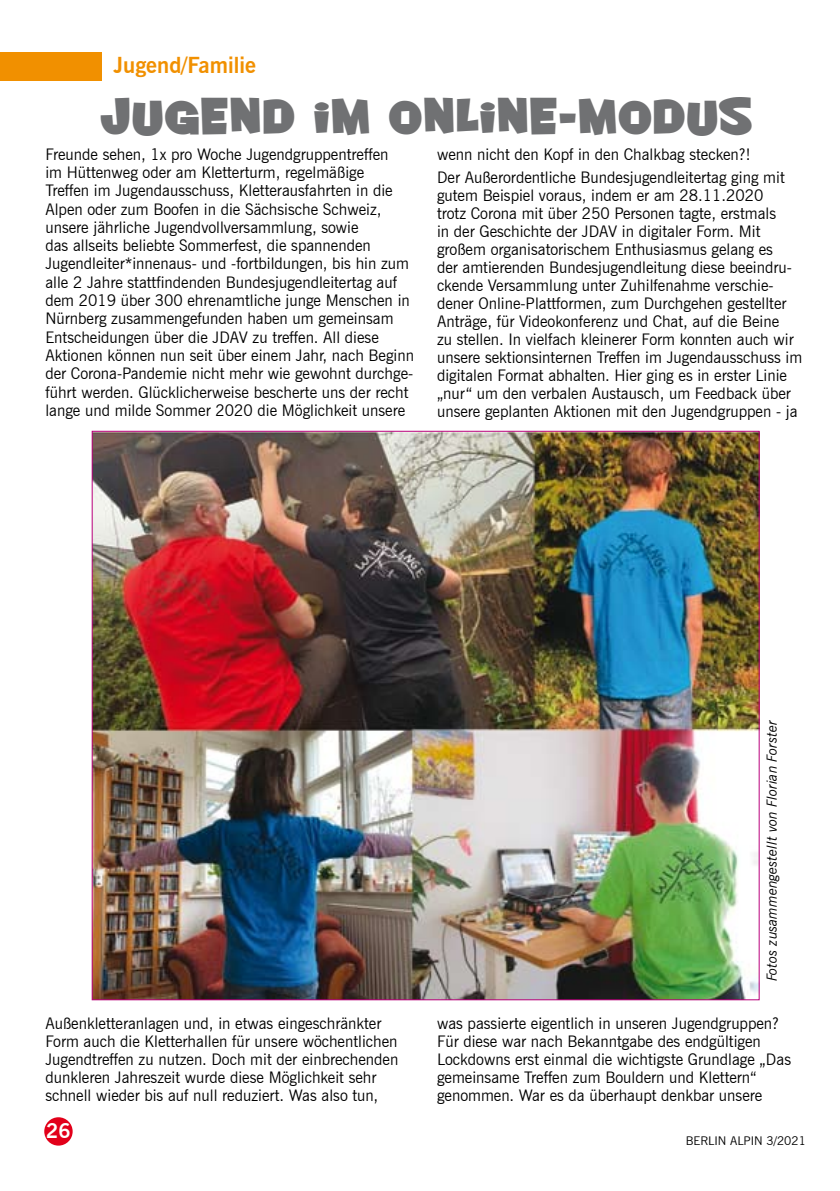
<style>
.page{position:relative;width:840px;height:1191px;background:#fff}
.page>*{position:absolute;margin:0;border:0;box-sizing:border-box;transform-origin:0 0}
.t1{font:48px "Nightclub BTN Bold";color:#707173}
.t2{font:700 22px "News Gothic BT";color:#f19000}
.t3{font:700 20px "News Gothic BT";color:#fffffd}
.t4{font:16px/18px "News Gothic BT";color:#000}
.t5{font:italic 14px "News Gothic BT";color:#000}
.t6{font:12px "News Gothic BT";color:#000}
</style>
<div class="page">
<div style="left:45px;top:1118px;width:27px;height:26px;background:#e2001a;border-radius:50%"></div>
<div style="left:44px;top:1117px;width:29px;height:28px;border:2px solid #e2001a;border-radius:50%"></div>
<div style="left:0;top:52px;width:101px;height:28px;background:#f19000"></div>
<img style="left:94px;top:433px;width:663px;height:565px">
<h2 class="t2" style="left:113px;top:52px;width:144px">Jugend/Familie</h2>
<h1 class="t1" style="left:99px;top:82px;width:654px">JUGEND IM ONLINE-MODUS</h1>
<p class="t4" style="left:45px;top:145px;width:370px">Freunde sehen, 1x pro Woche Jugendgruppentreffen<br>im Hüttenweg oder am Kletterturm, regelmäßige<br>Treffen im Jugendausschuss, Kletterausfahrten in die Alpen oder zum Boofen in die Sächsische Schweiz, unsere jährliche Jugendvollversammlung, sowie<br>das allseits beliebte Sommerfest, die spannenden Jugendleiter*innenaus- und -fortbildungen, bis hin zum alle 2 Jahre stattfindenden Bundesjugendleitertag auf dem 2019 über 300 ehrenamtliche junge Menschen in Nürnberg zusammengefunden haben um gemeinsam Entscheidungen über die JDAV zu treffen. All diese Aktionen können nun seit über einem Jahr, nach Beginn der Corona-Pandemie nicht mehr wie gewohnt durchge&shy;führt werden. Glücklicherweise bescherte uns der recht lange und milde Sommer 2020 die Möglichkeit unsere</p>
<p class="t4" style="left:437px;top:142px;width:349px;line-height:23.6px">wenn nicht den Kopf in den Chalkbag stecken?!<br>Der Außerordentliche Bundesjugendleitertag ging mit</p>
<p class="t4" style="left:437px;top:186px;width:366px">gutem Beispiel voraus, indem er am 28.11.2020<br>trotz Corona mit über 250 Personen tagte, erstmals<br>in der Geschichte der JDAV in digitaler Form. Mit großem organisatorischem Enthusiasmus gelang es<br>der amtierenden Bundesjugendleitung diese beeindru&shy;ckende Versammlung unter Zuhilfenahme verschie&shy;dener Online-Plattformen, zum Durchgehen gestellter Anträge, für Videokonferenz und Chat, auf die Beine<br>zu stellen. In vielfach kleinerer Form konnten auch wir unsere sektionsinternen Treffen im Jugendausschuss im digitalen Format abhalten. Hier ging es in erster Linie „nur“ um den verbalen Austausch, um Feedback über unsere geplanten Aktionen mit den Jugendgruppen - ja</p>
<p class="t4" style="left:45px;top:1014px;width:354px">Außenkletteranlagen und, in etwas eingeschränkter Form auch die Kletterhallen für unsere wöchentlichen Jugendtreffen zu nutzen. Doch mit der einbrechenden dunkleren Jahreszeit wurde diese Möglichkeit sehr schnell wieder bis auf null reduziert. Was also tun,</p>
<p class="t3" style="left:46px;top:1119px;width:26px">26</p>
<p class="t5" style="left:763px;top:981px;width:262px;rotate:-90deg">Fotos zusammengestellt von Florian Forster</p>
<p class="t4" style="left:437px;top:1014px;width:355px">was passierte eigentlich in unseren Jugendgruppen?<br>Für diese war nach Bekanntgabe des endgültigen Lockdowns erst einmal die wichtigste Grundlage „Das gemeinsame Treffen zum Bouldern und Klettern“ genommen. War es da überhaupt denkbar unsere</p>
<p class="t6" style="left:685px;top:1133px;width:121px">BERLIN ALPIN 3/2021</p>
</div>
